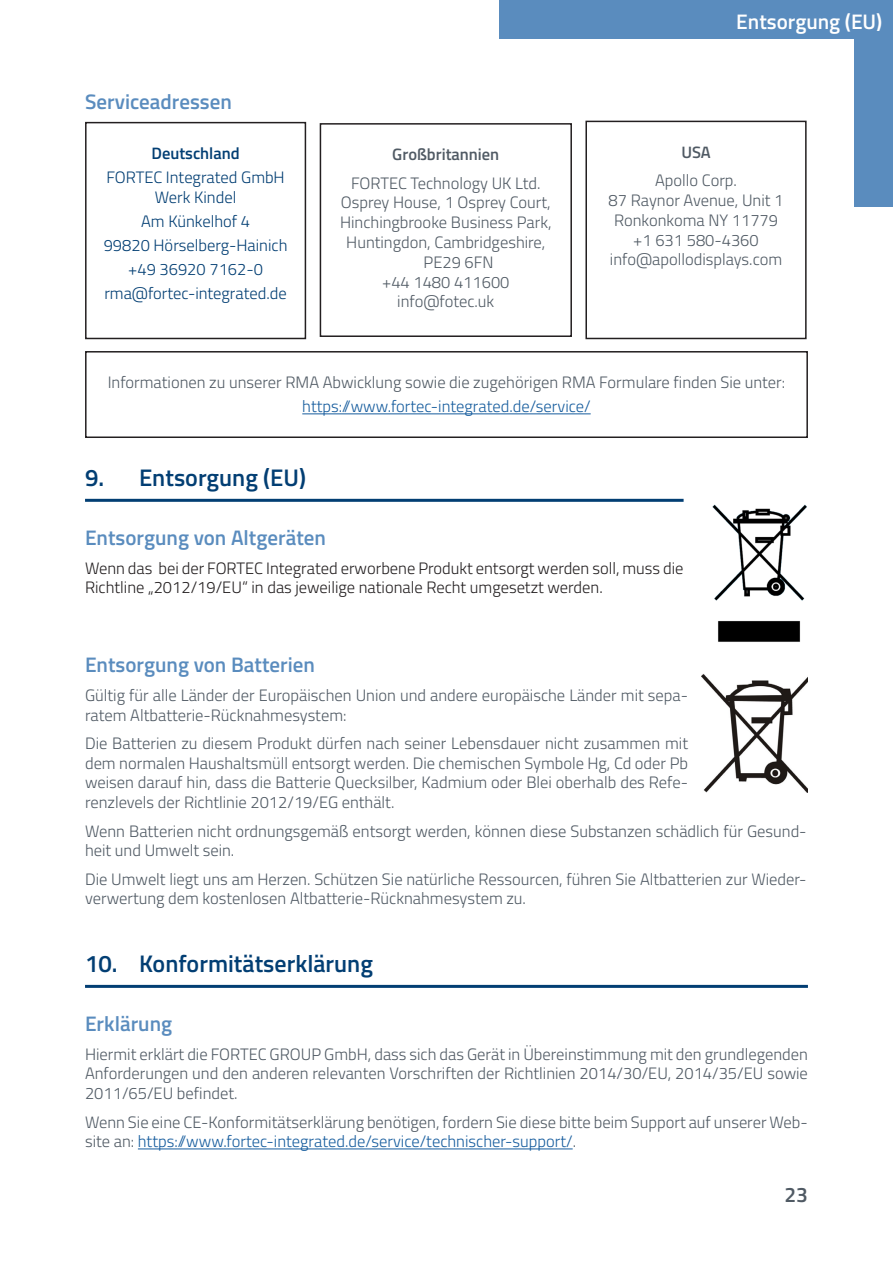
<style>
.page{position:relative;width:893px;height:1263px;background:#fff}
.page>*{position:absolute;margin:0;border:0;box-sizing:border-box;transform-origin:0 0}
.t1{font:600 24px "Titillium Web";color:#023e73}
.Überschrift_2_FORTEC_Integrated{font:600 21px "Titillium Web";color:#5a8cbe}
.t2{font:600 21px "Titillium Web";color:#fff}
.t3{font:600 21px "Titillium Web";color:#505a64}
.Text_FORTEC{font:300 16.5px/19.8px "Titillium Web";color:#505a64}
.Text_FORTEC-2{font:300 16.5px/19.8px "Titillium Web";color:#231f20}
.Überschrift_3_FORTEC{font:300 16.5px/19.8px "Titillium Web";color:#023e73;text-align:center}
.Text_FORTEC-3{font:300 16.5px "Titillium Web";color:#175d9e}
.Text_FORTEC-4{font:600 16.5px "Titillium Web";color:#505a64}
.Überschrift_3_FORTEC-2{font:600 16.5px "Titillium Web";color:#023e73}
.s1{color:#175d9e}
</style>
<div class="page">
<div style="left:500px;top:0;width:393px;height:38px;background:#5a8cbe"></div>
<div style="left:855px;top:32px;width:38px;height:175px;background:#5a8cbe"></div>
<hr style="left:85px;top:499px;width:599px;height:3px;background:#023e73">
<div style="left:85px;top:122px;width:221px;height:217px;border:2px solid #231f20"></div>
<div style="left:320px;top:123px;width:252px;height:214px;border:2px solid #231f20"></div>
<div style="left:585px;top:121px;width:222px;height:218px;border:2px solid #231f20"></div>
<hr style="left:302px;top:414px;width:289px;height:1px;background:#175d9e">
<div style="left:85px;top:351px;width:723px;height:87px;border:2px solid #231f20"></div>
<img style="left:712px;top:504px;width:95px;height:138px">
<img style="left:701px;top:674px;width:107px;height:118px">
<hr style="left:85px;top:985px;width:723px;height:3px;background:#023e73">
<hr style="left:138px;top:1149px;width:435px;height:1px;background:#175d9e">
<p class="Überschrift_2_FORTEC_Integrated" style="left:85px;top:86px;width:148px">Serviceadressen</p>
<p class="Überschrift_3_FORTEC-2" style="left:151px;top:141px;width:90px">Deutschland</p>
<p class="Überschrift_3_FORTEC" style="left:106px;top:167px;width:180px">FORTEC Integrated GmbH<br>Werk Kindel</p>
<p class="Überschrift_3_FORTEC" style="left:141px;top:210px;width:110px">Am Künkelhof 4</p>
<p class="Überschrift_3_FORTEC" style="left:104px;top:235px;width:185px">99820 Hörselberg-Hainich</p>
<p class="Überschrift_3_FORTEC" style="left:128px;top:259px;width:136px">+49 36920 7162-0</p>
<p class="Überschrift_3_FORTEC" style="left:104px;top:283px;width:184px">rma@fortec-integrated.de</p>
<p class="Text_FORTEC-4" style="left:392px;top:142px;width:109px">Großbritannien</p>
<p class="Text_FORTEC" style="left:351px;top:172px;width:191px">FORTEC Technology UK Ltd.</p>
<p class="Text_FORTEC" style="left:341px;top:192px;width:211px">Osprey House, 1 Osprey Court,</p>
<p class="Text_FORTEC" style="left:340px;top:212px;width:213px">Hinchingbrooke Business Park,</p>
<p class="Text_FORTEC" style="left:424px;top:232px;width:123px;text-indent:-77px">Huntingdon, Cambridgeshire,<br>PE29 6FN</p>
<p class="Text_FORTEC" style="left:382px;top:271px;width:129px">+44 1480 411600</p>
<p class="Text_FORTEC" style="left:397px;top:291px;width:99px">info@fotec.uk</p>
<p class="t2" style="left:736px;top:6px;width:148px">Entsorgung (EU)</p>
<p class="Text_FORTEC-4" style="left:681px;top:140px;width:31px">USA</p>
<p class="Text_FORTEC" style="left:655px;top:170px;width:83px">Apollo Corp.</p>
<p class="Text_FORTEC" style="left:609px;top:189px;width:176px">87 Raynor Avenue, Unit 1</p>
<p class="Text_FORTEC" style="left:614px;top:209px;width:166px">Ronkonkoma NY 11779</p>
<p class="Text_FORTEC" style="left:633px;top:229px;width:127px">+1 631 580-4360</p>
<p class="Text_FORTEC" style="left:610px;top:249px;width:174px">info@apollodisplays.com</p>
<p class="Text_FORTEC" style="left:108px;top:372px;width:679px">Informationen zu unserer RMA Abwicklung sowie die zugehörigen RMA Formulare finden Sie unter:</p>
<p class="Text_FORTEC-3" style="left:302px;top:395px;width:290px">https://www.fortec-integrated.de/service/</p>
<p class="t1" style="left:85px;top:460px;width:222px">9. Entsorgung (EU)</p>
<p class="Überschrift_2_FORTEC_Integrated" style="left:85px;top:522px;width:242px">Entsorgung von Altgeräten</p>
<p class="Text_FORTEC-2" style="left:85px;top:557px;width:600px">Wenn das bei der FORTEC Integrated erworbene Produkt entsorgt werden soll, muss die<br>Richtline „2012/19/EU“ in das jeweilige nationale Recht umgesetzt werden.</p>
<p class="Überschrift_2_FORTEC_Integrated" style="left:85px;top:649px;width:231px">Entsorgung von Batterien</p>
<p class="Text_FORTEC" style="left:85px;top:684px;width:605px">Gültig für alle Länder der Europäischen Union und andere europäische Länder mit sepa&shy;ratem Altbatterie-Rücknahmesystem:</p>
<p class="Text_FORTEC" style="left:85px;top:732px;width:605px;text-align:justify">Die Batterien zu diesem Produkt dürfen nach seiner Lebensdauer nicht zusammen mit dem normalen Haushaltsmüll entsorgt werden. Die chemischen Symbole Hg, Cd oder Pb weisen darauf hin, dass die Batterie Quecksilber, Kadmium oder Blei oberhalb des Refe&shy;renzlevels der Richtlinie 2012/19/EG enthält.</p>
<p class="Text_FORTEC" style="left:85px;top:820px;width:723px">Wenn Batterien nicht ordnungsgemäß entsorgt werden, können diese Substanzen schädlich für Gesund&shy;heit und Umwelt sein.</p>
<p class="Text_FORTEC" style="left:85px;top:868px;width:723px">Die Umwelt liegt uns am Herzen. Schützen Sie natürliche Ressourcen, führen Sie Altbatterien zur Wieder&shy;verwertung dem kostenlosen Altbatterie-Rücknahmesystem zu.</p>
<p class="t1" style="left:85px;top:946px;width:289px">10. Konformitätserklärung</p>
<p class="Überschrift_2_FORTEC_Integrated" style="left:85px;top:1008px;width:89px">Erklärung</p>
<p class="Text_FORTEC" style="left:85px;top:1043px;width:724px;text-align:justify">Hiermit erklärt die FORTEC GROUP GmbH, dass sich das Gerät in Übereinstimmung mit den grundlegenden Anforderungen und den anderen relevanten Vorschriften der Richtlinien 2014/30/EU, 2014/35/EU sowie 2011/65/EU befindet.</p>
<p class="Text_FORTEC" style="left:85px;top:1111px;width:724px">Wenn Sie eine CE-Konformitätserklärung benötigen, fordern Sie diese bitte beim Support auf unserer Web&shy;site an: <span class="s1">https://www.fortec-integrated.de/service/technischer-support/</span>.</p>
<p class="t3" style="left:784px;top:1178px;width:25px">23</p>
</div>
